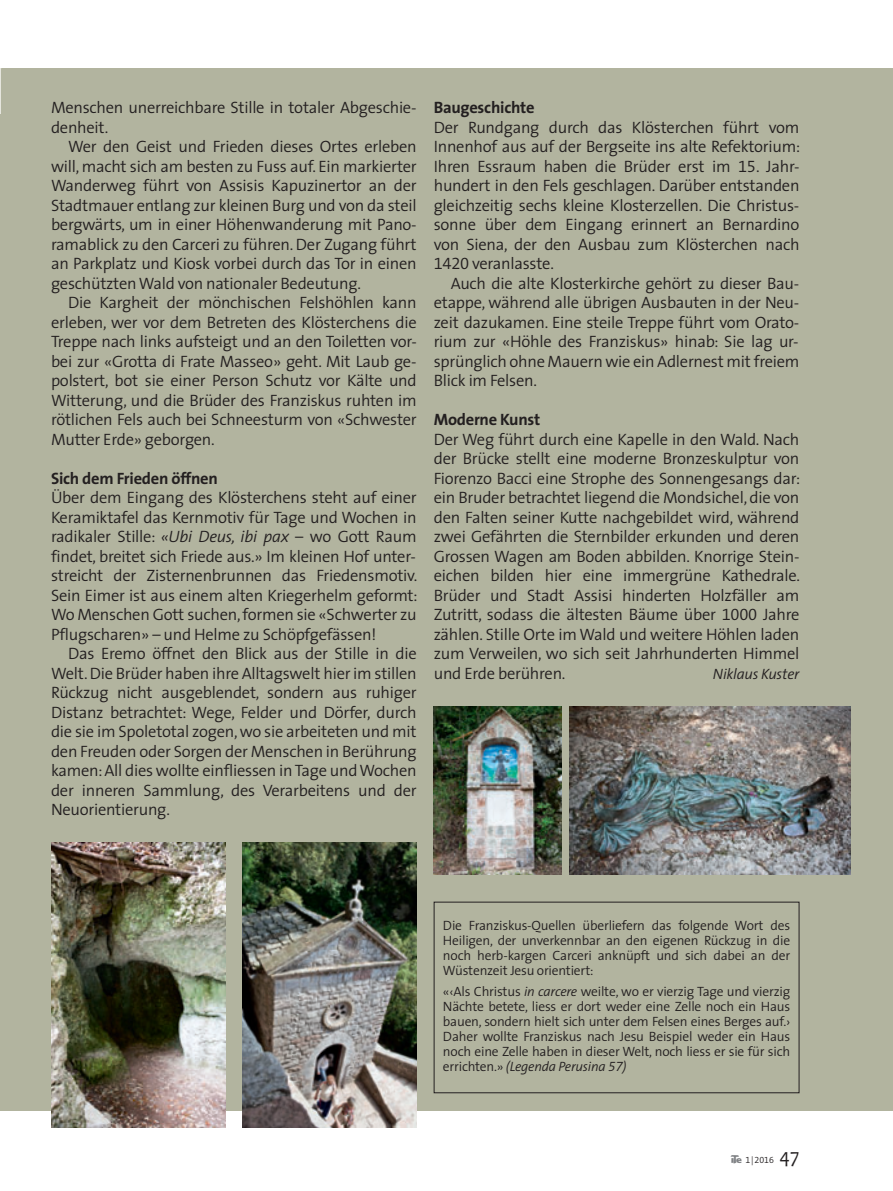
<style>
.page{position:relative;width:893px;height:1191px;background:#fff}
.page>*{position:absolute;margin:0;border:0;box-sizing:border-box;transform-origin:0 0}
.t1{font:21px "Candara";color:#231f20;scale:.94 1}
.t2{font:300 16.5px/19.5px "The Sans SN";letter-spacing:-.015em;color:#231f20;text-align:justify}
.t3{font:700 16.5px "The Sans SN";letter-spacing:-.015em;color:#231f20}
.t4{font:italic 300 15px "The Sans SN";letter-spacing:-.015em;color:#231f20}
.t5{font:300 13.5px/15px "The Sans SN";letter-spacing:-.015em;color:#231f20;text-align:justify}
.t6{font:300 9px "The Sans SN";color:#231f20}
.s1{font-style:italic}
.s2{font-family:"Ite Font";font-weight:400;color:#808285}
</style>
<div class="page">
<div style="left:0;top:68px;width:893px;height:1042px;background:#b2b49f"></div>
<img style="left:242px;top:842px;width:175px;height:285px">
<div style="left:434px;top:901px;width:365px;height:192px;border:1px solid #231f20"></div>
<img style="left:570px;top:706px;width:280px;height:168px">
<img style="left:434px;top:706px;width:127px;height:168px">
<img style="left:51px;top:842px;width:174px;height:285px">
<p class="t2" style="left:51px;top:99px;width:367px">Menschen unerreichbare Stille in totaler Abgeschie&shy;denheit.</p>
<p class="t2" style="left:51px;top:138px;width:367px;text-indent:17px">Wer den Geist und Frieden dieses Ortes erleben will, macht sich am besten zu Fuss auf. Ein markierter Wanderweg führt von Assisis Kapuzinertor an der Stadtmauer entlang zur kleinen Burg und von da steil bergwärts, um in einer Höhenwanderung mit Pano&shy;ramablick zu den Carceri zu führen. Der Zugang führt an Parkplatz und Kiosk vorbei durch das Tor in einen geschützten Wald von nationaler Bedeutung.</p>
<p class="t2" style="left:51px;top:294px;width:367px;text-indent:17px">Die Kargheit der mönchischen Felshöhlen kann erleben, wer vor dem Betreten des Klösterchens die Treppe nach links aufsteigt und an den Toiletten vor&shy;bei zur «Grotta di Frate Masseo» geht. Mit Laub ge&shy;polstert, bot sie einer Person Schutz vor Kälte und Witterung, und die Brüder des Franziskus ruhten im rötlichen Fels auch bei Schneesturm von «Schwester Mutter Erde» geborgen.</p>
<p class="t3" style="left:51px;top:472px;width:168px">Sich dem Frieden öffnen</p>
<p class="t2" style="left:51px;top:489px;width:368px">Über dem Eingang des Klösterchens steht auf einer Keramiktafel das Kernmotiv für Tage und Wochen in radikaler Stille: <span class="s1">«Ubi Deus, ibi pax</span> – wo Gott Raum findet, breitet sich Friede aus.» Im kleinen Hof unter&shy;streicht der Zisternenbrunnen das Friedensmotiv.<br>Sein Eimer ist aus einem alten Kriegerhelm geformt:<br>Wo Menschen Gott suchen, formen sie «Schwerter zu Pflugscharen» – und Helme zu Schöpfgefässen!</p>
<p class="t2" style="left:51px;top:645px;width:367px;text-indent:17px">Das Eremo öffnet den Blick aus der Stille in die Welt. Die Brüder haben ihre Alltagswelt hier im stillen Rückzug nicht ausgeblendet, sondern aus ruhiger Distanz betrachtet: Wege, Felder und Dörfer, durch die sie im Spoletotal zogen, wo sie arbeiteten und mit den Freuden oder Sorgen der Menschen in Berührung kamen: All dies wollte einfliessen in Tage und Wochen der inneren Sammlung, des Verarbeitens und der Neuorientierung.</p>
<p class="t3" style="left:434px;top:101px;width:102px">Baugeschichte</p>
<p class="t2" style="left:434px;top:119px;width:368px">Der Rundgang durch das Klösterchen führt vom Innenhof aus auf der Bergseite ins alte Refektorium:<br>Ihren Essraum haben die Brüder erst im 15. Jahr&shy;hundert in den Fels geschlagen. Darüber entstanden gleichzeitig sechs kleine Klosterzellen. Die Christus&shy;sonne über dem Eingang erinnert an Bernardino von Siena, der den Ausbau zum Klösterchen nach 1420 veranlasste.</p>
<p class="t2" style="left:434px;top:275px;width:367px;text-indent:17px">Auch die alte Klosterkirche gehört zu dieser Bau&shy;etappe, während alle übrigen Ausbauten in der Neu&shy;zeit dazukamen. Eine steile Treppe führt vom Orato&shy;rium zur «Höhle des Franziskus» hinab: Sie lag ur&shy;sprünglich ohne Mauern wie ein Adlernest mit freiem Blick im Felsen.</p>
<p class="t3" style="left:434px;top:413px;width:108px">Moderne Kunst</p>
<p class="t2" style="left:434px;top:431px;width:368px">Der Weg führt durch eine Kapelle in den Wald. Nach der Brücke stellt eine moderne Bronzeskulptur von Fiorenzo Bacci eine Strophe des Sonnengesangs dar: ein Bruder betrachtet liegend die Mondsichel, die von den Falten seiner Kutte nachgebildet wird, während zwei Gefährten die Sternbilder erkunden und deren Grossen Wagen am Boden abbilden. Knorrige Stein&shy;eichen bilden hier eine immergrüne Kathedrale.<br>Brüder und Stadt Assisi hinderten Holzfäller am Zutritt, sodass die ältesten Bäume über 1000 Jahre zählen. Stille Orte im Wald und weitere Höhlen laden zum Verweilen, wo sich seit Jahrhunderten Himmel und Erde berühren.</p>
<p class="t4" style="left:713px;top:668px;width:88px">Niklaus Kuster</p>
<p class="t5" style="left:443px;top:919px;width:349px">Die Franziskus-Quellen überliefern das folgende Wort des Heiligen, der unverkennbar an den eigenen Rückzug in die noch herb-kargen Carceri anknüpft und sich dabei an der Wüstenzeit Jesu orientiert:</p>
<p class="t5" style="left:443px;top:985px;width:349px">«‹Als Christus <span class="s1">in carcere</span> weilte, wo er vierzig Tage und vierzig Nächte betete, liess er dort weder eine Zelle noch ein Haus bauen, sondern hielt sich unter dem Felsen eines Berges auf.› Daher wollte Franziskus nach Jesu Beispiel weder ein Haus noch eine Zelle haben in dieser Welt, noch liess er sie für sich errichten.» <span class="s1">(Legenda Perusina 57)</span></p>
<p class="t6" style="left:731px;top:1156px;width:45px"><span class="s2">a</span> 1|2016</p>
<p class="t1" style="left:780px;top:1143px;width:23px">47</p>
</div>
